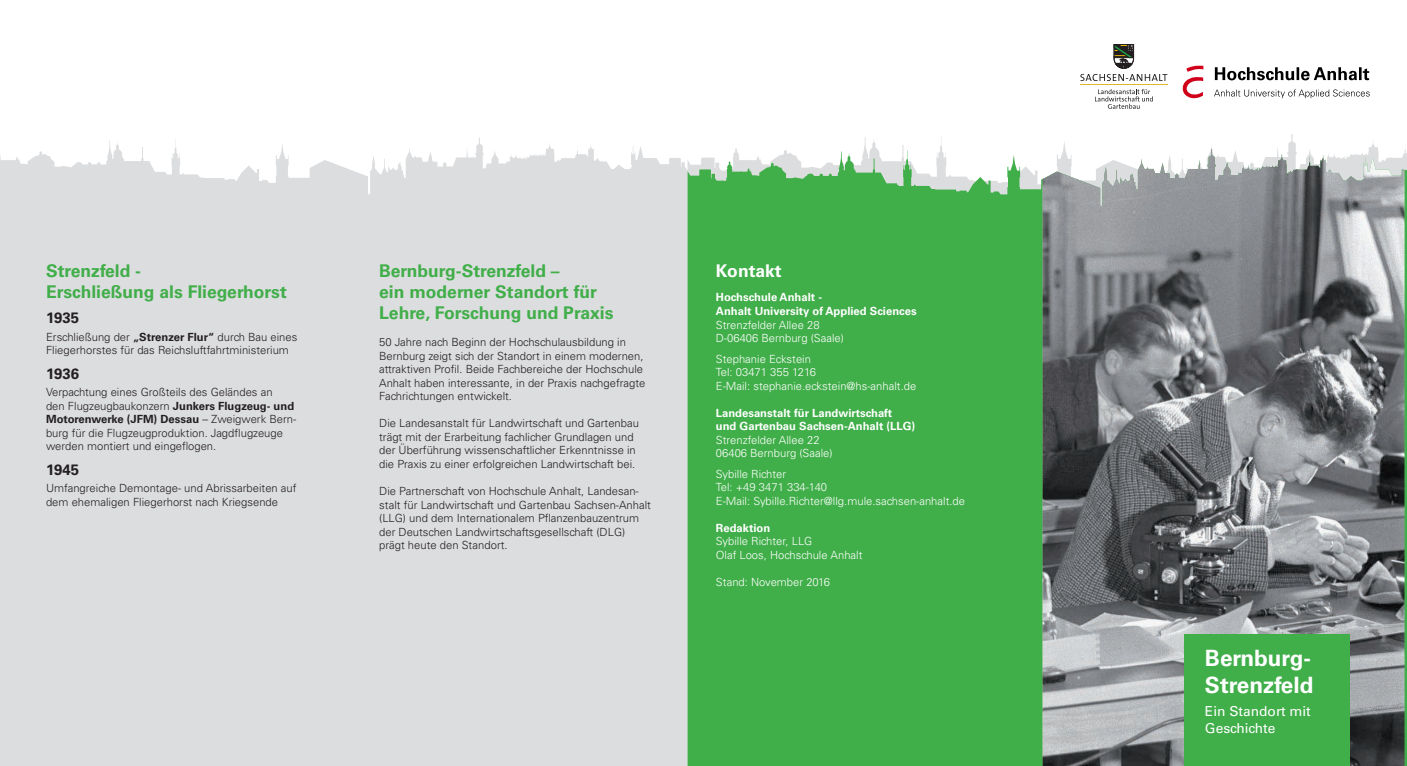
<style>
.page{position:relative;width:1407px;height:766px;background:#fff}
.page>*{position:absolute;margin:0;border:0;box-sizing:border-box;transform-origin:0 0}
.t1{font:700 22.5px/27px "Univers LT";color:#fff}
.t2{font:700 17.5px/21px "Univers LT";color:#40ae49}
.Zahl{font:700 17.5px "Univers LT Std";color:#fff}
.Zahl-2{font:700 15px "Univers LT";color:#231f20}
.t3{font:13.75px/16.5px "Univers LT";color:#fff}
.t4{font:300 11.25px/13.5px "Univers LT Std";color:#231f20}
.t5{font:300 11.25px "Univers LT Std";color:#fff}
.t6{font:700 11.25px/13.5px "Univers LT Std";color:#fff}
.s1{font-weight:700}
</style>
<div class="page">
<div style="left:0;top:137px;width:687px;height:628px;background:#dcdddf"></div>
<div style="left:687px;top:150px;width:355px;height:615px;background:#40ae49"></div>
<img style="left:1042px;top:149px;width:362px;height:616px">
<div style="left:1183px;top:634px;width:166px;height:131px;background:#40ae49"></div>
<svg style="left:1080px;top:74px;width:87px;height:7px"></svg>
<svg style="left:1114px;top:44px;width:20px;height:24px"></svg>
<hr style="left:1080px;top:85px;width:88px;height:1px;background:#ddb725">
<svg style="left:1095px;top:89px;width:58px;height:20px"></svg>
<svg style="left:1182px;top:65px;width:21px;height:34px"></svg>
<svg style="left:1214px;top:67px;width:155px;height:31px"></svg>
<h2 class="t2" style="left:46px;top:261px;width:242px">Strenzfeld -<br>Erschließung als Fliegerhorst</h2>
<p class="Zahl-2" style="left:46px;top:309px;width:35px">1935</p>
<p class="t4" style="left:46px;top:330px;width:253px">Erschließung der <span class="s1">„Strenzer Flur“</span> durch Bau eines<br>Fliegerhorstes für das Reichsluftfahrtministerium</p>
<p class="Zahl-2" style="left:46px;top:365px;width:35px">1936</p>
<p class="t4" style="left:46px;top:385px;width:252px">Verpachtung eines Großteils des Geländes an<br>den Flugzeugbaukonzern <span class="s1">Junkers Flugzeug- und Motorenwerke (JFM) Dessau</span> – Zweigwerk Bern&shy;burg für die Flugzeugproduktion. Jagdflugzeuge werden montiert und eingeflogen.</p>
<p class="Zahl-2" style="left:46px;top:461px;width:35px">1945</p>
<p class="t4" style="left:46px;top:481px;width:252px">Umfangreiche Demontage- und Abrissarbeiten auf dem ehemaligen Fliegerhorst nach Kriegsende</p>
<h2 class="t2" style="left:379px;top:261px;width:236px">Bernburg-Strenzfeld –<br>ein moderner Standort für<br>Lehre, Forschung und Praxis</h2>
<p class="t4" style="left:379px;top:335px;width:268px">50 Jahre nach Beginn der Hochschulausbildung in Bernburg zeigt sich der Standort in einem modernen, attraktiven Profil. Beide Fachbereiche der Hochschule Anhalt haben interessante, in der Praxis nachgefragte Fachrichtungen entwickelt.</p>
<p class="t4" style="left:379px;top:416px;width:261px">Die Landesanstalt für Landwirtschaft und Gartenbau trägt mit der Erarbeitung fachlicher Grundlagen und der Überführung wissenschaftlicher Erkenntnisse in die Praxis zu einer erfolgreichen Landwirtschaft bei.</p>
<p class="t4" style="left:379px;top:484px;width:273px">Die Partnerschaft von Hochschule Anhalt, Landesan&shy;stalt für Landwirtschaft und Gartenbau Sachsen-Anhalt (LLG) und dem Internationalem Pflanzenbauzentrum der Deutschen Landwirtschaftsgesellschaft (DLG) prägt heute den Standort.</p>
<p class="Zahl" style="left:716px;top:261px;width:67px">Kontakt</p>
<p class="t6" style="left:716px;top:291px;width:108px">Hochschule Anhalt -</p>
<p class="t6" style="left:716px;top:304px;width:202px">Anhalt University of Applied Sciences</p>
<p class="t5" style="left:716px;top:317px;width:105px">Strenzfelder Allee 28</p>
<p class="t5" style="left:716px;top:331px;width:129px">D-06406 Bernburg (Saale)</p>
<p class="t5" style="left:716px;top:352px;width:97px">Stephanie Eckstein</p>
<p class="t5" style="left:716px;top:365px;width:102px">Tel: 03471 355 1216</p>
<p class="t5" style="left:716px;top:379px;width:202px">E-Mail: stephanie.eckstein@hs-anhalt.de</p>
<p class="t6" style="left:716px;top:406px;width:201px">Landesanstalt für Landwirtschaft und Gartenbau Sachsen-Anhalt (LLG)</p>
<p class="t5" style="left:716px;top:433px;width:105px">Strenzfelder Allee 22</p>
<p class="t5" style="left:716px;top:446px;width:118px">06406 Bernburg (Saale)</p>
<p class="t5" style="left:716px;top:467px;width:72px">Sybille Richter</p>
<p class="t5" style="left:716px;top:480px;width:113px">Tel: +49 3471 334-140</p>
<p class="t5" style="left:716px;top:494px;width:251px">E-Mail: Sybille.Richter@llg.mule.sachsen-anhalt.de</p>
<p class="t6" style="left:716px;top:521px;width:56px">Redaktion</p>
<p class="t5" style="left:716px;top:534px;width:98px">Sybille Richter, LLG</p>
<p class="t5" style="left:716px;top:548px;width:148px">Olaf Loos, Hochschule Anhalt</p>
<p class="t5" style="left:716px;top:575px;width:116px">Stand: November 2016</p>
<h1 class="t1" style="left:1205px;top:644px;width:110px">Bernburg-<br>Strenzfeld</h1>
<h1 class="t3" style="left:1205px;top:703px;width:107px">Ein Standort mit<br>Geschichte</h1>
</div>
